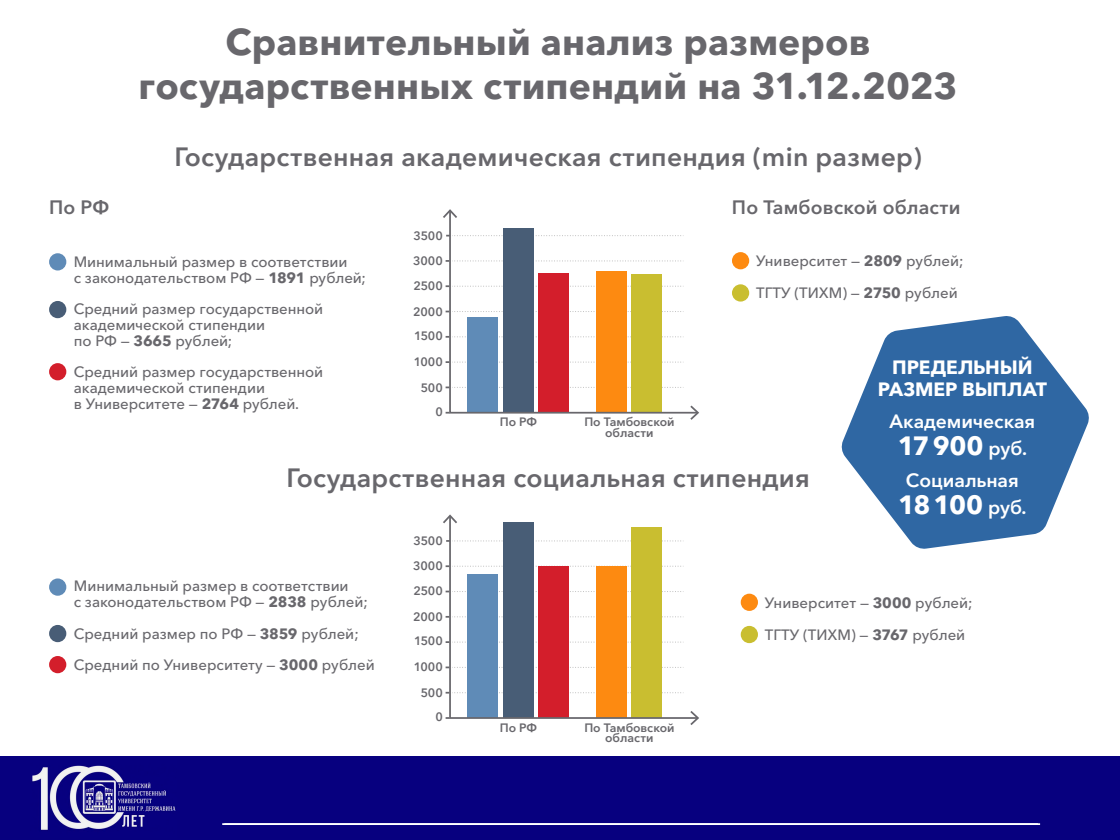
<style>
.page{position:relative;width:1120px;height:840px;background:#fff}
.page>*{position:absolute;margin:0;border:0;box-sizing:border-box;transform-origin:0 0}
.t1{font:700 37.01px/43.8px "Avenir Next Cyr";letter-spacing:.005em;color:#68676c;text-align:center}
.t2{font:600 26.25px "Avenir Next Cyr";letter-spacing:.01em;color:#68676c}
.t3{font:700 26.25px "Avenir Next Cyr";letter-spacing:-.005em;color:#fff}
.t4{font:600 19.25px "Avenir Next Cyr";letter-spacing:.01em;color:#68676c}
.t5{font:600 19.07px "Avenir Next Cyr";letter-spacing:-.005em;color:#fff}
.t6{font:700 19.07px/22.9px "Avenir Next Cyr";letter-spacing:-.01em;color:#fff;text-align:center}
.t7{font:500 14.88px/15.8px "Avenir Next Cyr";color:#68676c}
.t8{font:600 12.08px/10.5px "Avenir Next Cyr";letter-spacing:-.005em;color:#68676c;text-align:center}
.s1{font-weight:700}
.s2{font-weight:600;font-size:19.07px}
</style>
<div class="page">
<div style="left:0;top:757px;width:1120px;height:83px;background:#07007f"></div>
<img style="left:32px;top:765px;width:144px;height:66px">
<hr style="left:222px;top:823px;width:816px;height:2px;background:#fff">
<div style="left:732px;top:284px;width:17px;height:18px;background:#c9be30;border-radius:50%"></div>
<div style="left:732px;top:252px;width:17px;height:17px;background:#fd8a11;border-radius:50%"></div>
<div style="left:49px;top:301px;width:17px;height:17px;background:#485d76;border-radius:50%"></div>
<div style="left:49px;top:363px;width:17px;height:17px;background:#d31e2b;border-radius:50%"></div>
<div style="left:49px;top:253px;width:17px;height:18px;background:#5f8bb7;border-radius:50%"></div>
<svg style="left:841px;top:316px;width:248px;height:233px;fill:#2f67a3"></svg>
<svg style="left:448px;top:218px;width:244px;height:196px"></svg>
<svg style="left:690px;top:406px;width:9px;height:14px"></svg>
<svg style="left:443px;top:209px;width:14px;height:9px"></svg>
<svg style="left:448px;top:522px;width:242px;height:197px"></svg>
<svg style="left:690px;top:711px;width:9px;height:14px"></svg>
<svg style="left:443px;top:514px;width:14px;height:9px"></svg>
<div style="left:49px;top:625px;width:17px;height:17px;background:#485d76;border-radius:50%"></div>
<div style="left:49px;top:656px;width:17px;height:17px;background:#d31e2b;border-radius:50%"></div>
<div style="left:49px;top:578px;width:17px;height:18px;background:#5f8bb7;border-radius:50%"></div>
<div style="left:741px;top:626px;width:17px;height:17px;background:#c9be30;border-radius:50%"></div>
<div style="left:741px;top:594px;width:17px;height:17px;background:#fd8a11;border-radius:50%"></div>
<hr style="left:224px;top:823px;width:816px;height:2px;background:#fff">
<h1 class="t1" style="left:139px;top:20px;width:820px">Сравнительный анализ размеров государственных стипендий на 31.12.2023</h1>
<h2 class="t2" style="left:174px;top:140px;width:749px">Государственная академическая стипендия (min размер)</h2>
<p class="t4" style="left:49px;top:195px;width:62px">По РФ</p>
<p class="t4" style="left:732px;top:195px;width:230px">По Тамбовской области</p>
<p class="t8" style="left:414px;top:230px;width:31px">3500</p>
<p class="t7" style="left:756px;top:246px;width:209px;line-height:31.5px">Университет — <span class="s1">2809</span> рублей;<br>ТГТУ (ТИХМ) — <span class="s1">2750</span> рублей</p>
<p class="t8" style="left:413px;top:255px;width:31px">3000</p>
<p class="t7" style="left:74px;top:254px;width:294px">Минимальный размер в соответствии<br>с законодательством РФ — <span class="s1">1891</span> рублей;</p>
<p class="t7" style="left:74px;top:301px;width:251px">Средний размер государственной академической стипендии<br>по РФ — <span class="s1">3665</span> рублей;</p>
<p class="t7" style="left:74px;top:364px;width:251px">Средний размер государственной академической стипендии<br>в Университете — <span class="s1">2764</span> рублей.</p>
<p class="t6" style="left:878px;top:355px;width:170px">ПРЕДЕЛЬНЫЙ<br>РАЗМЕР ВЫПЛАТ</p>
<p class="t8" style="left:414px;top:280px;width:31px">2500</p>
<p class="t8" style="left:413px;top:306px;width:31px">2000</p>
<p class="t8" style="left:414px;top:331px;width:30px">1500</p>
<p class="t8" style="left:414px;top:357px;width:31px">1000</p>
<p class="t8" style="left:421px;top:376px;width:24px;line-height:24.2px;text-align:right">500<br>0</p>
<p class="t5" style="left:890px;top:410px;width:147px">Академическая</p>
<h2 class="t3" style="left:898px;top:430px;width:131px">17900 <span class="s2">руб.</span></h2>
<p class="t8" style="left:500px;top:417px;width:39px">По РФ</p>
<p class="t8" style="left:584px;top:417px;width:92px">По Тамбовской области</p>
<h2 class="t2" style="left:286px;top:462px;width:525px">Государственная социальная стипендия</h2>
<p class="t8" style="left:414px;top:535px;width:31px">3500</p>
<p class="t8" style="left:413px;top:560px;width:31px">3000</p>
<p class="t5" style="left:906px;top:469px;width:114px">Социальная</p>
<h2 class="t3" style="left:898px;top:489px;width:130px">18100 <span class="s2">руб.</span></h2>
<p class="t7" style="left:74px;top:578px;width:296px">Минимальный размер в соответствии<br>с законодательством РФ — <span class="s1">2838</span> рублей;</p>
<p class="t7" style="left:74px;top:618px;width:302px;line-height:31.5px">Средний размер по РФ — <span class="s1">3859</span> рублей;<br>Средний по Университету — <span class="s1">3000</span> рублей</p>
<p class="t8" style="left:414px;top:586px;width:31px">2500</p>
<p class="t8" style="left:413px;top:611px;width:31px">2000</p>
<p class="t8" style="left:414px;top:636px;width:30px">1500</p>
<p class="t8" style="left:414px;top:662px;width:31px">1000</p>
<p class="t8" style="left:421px;top:681px;width:24px;line-height:24.2px;text-align:right">500<br>0</p>
<p class="t8" style="left:500px;top:722px;width:39px">По РФ</p>
<p class="t8" style="left:584px;top:722px;width:92px">По Тамбовской области</p>
<p class="t7" style="left:765px;top:587px;width:209px;line-height:31.5px">Университет — <span class="s1">3000</span> рублей;<br>ТГТУ (ТИХМ) — <span class="s1">3767</span> рублей</p>
</div>
